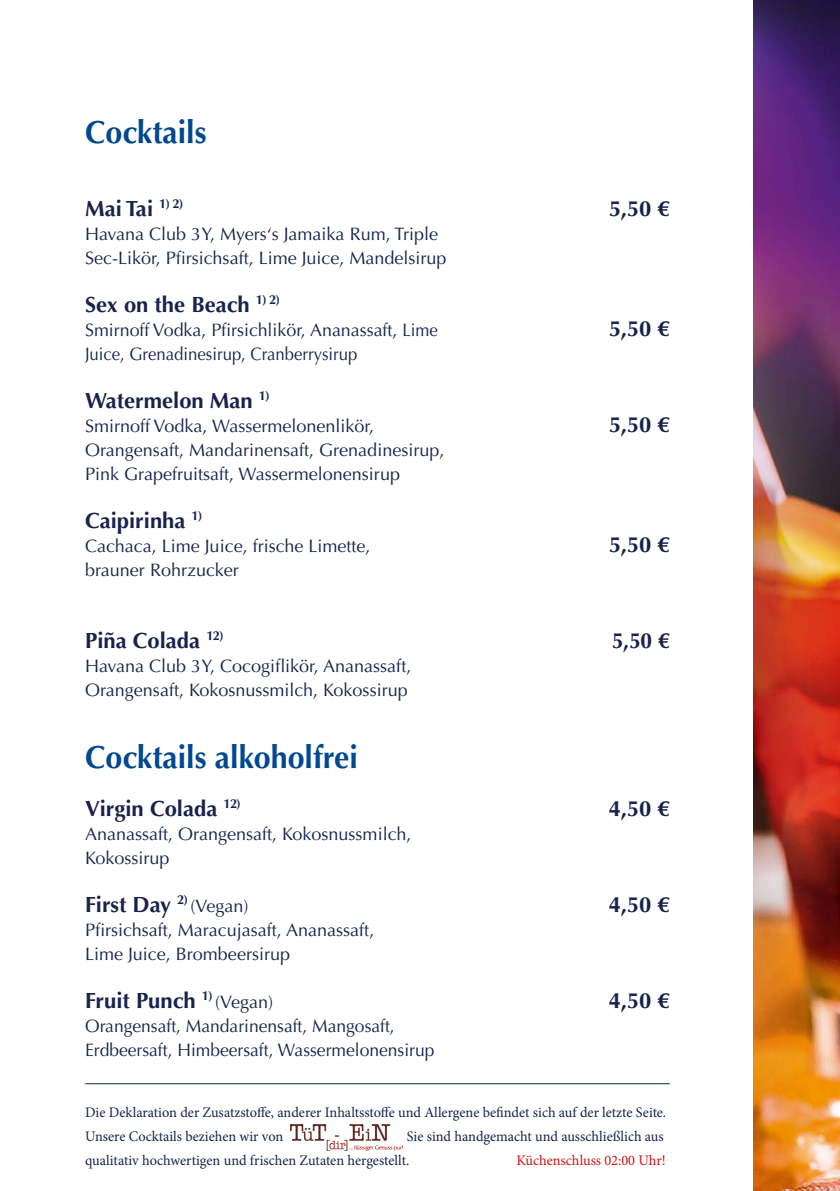
<style>
.page{position:relative;width:840px;height:1191px;background:#fff}
.page>*{position:absolute;margin:0;border:0;box-sizing:border-box;transform-origin:0 0}
.t1{font:700 32px "Optima LT Std";color:#004890;scale:.95 1}
.t2{font:700 22px "Optima LT Std";color:#19224b}
.t3{font:700 22px "Optima LT Std";color:#19224b;scale:.95 1}
.t4{font:18px/24px "Optima LT Std";color:#19224b}
.t5{font:14.6px/24px "Minion Pro";color:#19224b}
.t6{font:14.6px "Minion Pro";letter-spacing:-.005em;color:#cd1316}
.s1{font-weight:400;font-size:18px}
</style>
<div class="page">
<img style="left:290px;top:1124px;width:112px;height:26px">
<hr style="left:85px;top:1083px;width:584px;height:1px;background:#19224b">
<img style="left:753px;top:0;width:86px;height:1191px">
<h1 class="t1" style="left:85px;top:113px;width:129px">Cocktails</h1>
<p class="t2" style="left:85px;top:196px;width:100px">Mai Tai <sup>1)</sup> <sup>2)</sup></p>
<p class="t4" style="left:85px;top:222px;width:363px">Havana Club 3Y, Myers‘s Jamaika Rum, Triple<br>Sec-Likör, Pfirsichsaft, Lime Juice, Mandelsirup</p>
<p class="t2" style="left:85px;top:292px;width:196px">Sex on the Beach <sup>1)</sup> <sup>2)</sup></p>
<p class="t4" style="left:85px;top:318px;width:354px">Smirnoff Vodka, Pfirsichlikör, Ananassaft, Lime<br>Juice, Grenadinesirup, Cranberrysirup</p>
<p class="t2" style="left:85px;top:388px;width:186px">Watermelon Man <sup>1)</sup></p>
<p class="t4" style="left:85px;top:414px;width:360px">Smirnoff Vodka, Wassermelonenlikör,<br>Orangensaft, Mandarinensaft, Grenadinesirup,<br>Pink Grapefruitsaft, Wassermelonensirup</p>
<p class="t2" style="left:85px;top:508px;width:119px">Caipirinha <sup>1)</sup></p>
<p class="t4" style="left:85px;top:534px;width:287px">Cachaca, Lime Juice, frische Limette, brauner Rohrzucker</p>
<p class="t2" style="left:85px;top:628px;width:140px">Piña Colada <sup>12)</sup></p>
<p class="t4" style="left:85px;top:654px;width:327px">Havana Club 3Y, Cocogiflikör, Ananassaft,<br>Orangensaft, Kokosnussmilch, Kokossirup</p>
<h1 class="t1" style="left:85px;top:739px;width:288px">Cocktails alkoholfrei</h1>
<p class="t2" style="left:85px;top:796px;width:157px">Virgin Colada <sup>12)</sup></p>
<p class="t4" style="left:85px;top:822px;width:327px">Ananassaft, Orangensaft, Kokosnussmilch,<br>Kokossirup</p>
<p class="t2" style="left:85px;top:892px;width:165px">First Day <sup>2)</sup> <span class="s1">(Vegan)</span></p>
<p class="t4" style="left:85px;top:918px;width:290px">Pfirsichsaft, Maracujasaft, Ananassaft,<br>Lime Juice, Brombeersirup</p>
<p class="t2" style="left:85px;top:988px;width:189px">Fruit Punch <sup>1)</sup> <span class="s1">(Vegan)</span></p>
<p class="t4" style="left:85px;top:1014px;width:350px">Orangensaft, Mandarinensaft, Mangosaft,<br>Erdbeersaft, Himbeersaft, Wassermelonensirup</p>
<p class="t2" style="left:608px;top:196px;width:62px">5,50 €</p>
<p class="t2" style="left:608px;top:316px;width:62px">5,50 €</p>
<p class="t2" style="left:608px;top:412px;width:62px">5,50 €</p>
<p class="t2" style="left:608px;top:532px;width:62px">5,50 €</p>
<p class="t3" style="left:611px;top:628px;width:62px">5,50 €</p>
<p class="t2" style="left:608px;top:796px;width:62px">4,50 €</p>
<p class="t2" style="left:608px;top:892px;width:62px">4,50 €</p>
<p class="t2" style="left:608px;top:988px;width:62px">4,50 €</p>
<p class="t5" style="left:85px;top:1100px;width:582px">Die Deklaration der Zusatzstoffe, anderer Inhaltsstoffe und Allergene befindet sich auf der letzte Seite.<br>Unsere Cocktails beziehen wir von</p>
<p class="t5" style="left:85px;top:1124px;width:579px;text-indent:321px">Sie sind handgemacht und ausschließlich aus qualitativ hochwertigen und frischen Zutaten hergestellt.</p>
<p class="t6" style="left:516px;top:1150px;width:150px">Küchenschluss 02:00 Uhr!</p>
</div>
